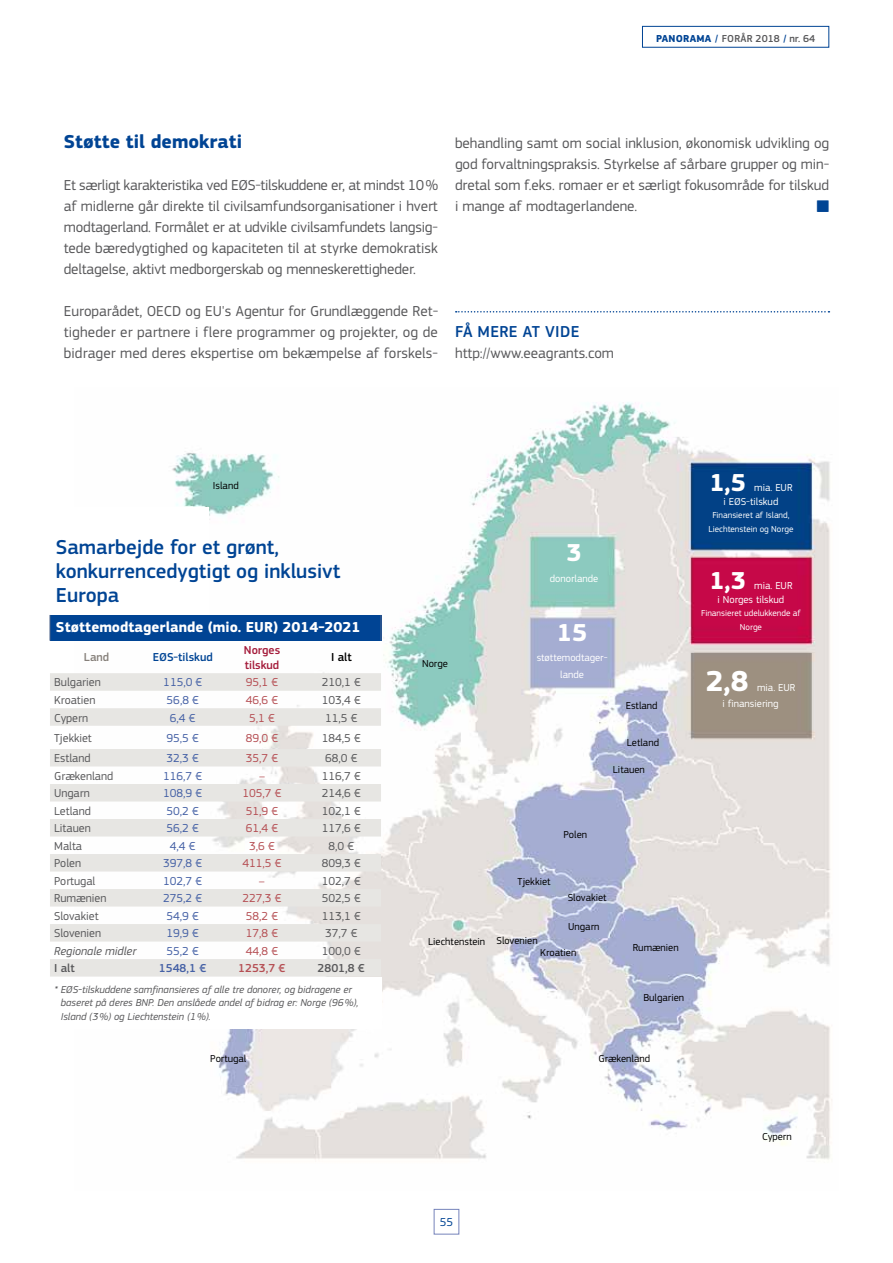
<style>
.page{position:relative;width:893px;height:1263px;background:#fff}
.page>*{position:absolute;margin:0;border:0;box-sizing:border-box;transform-origin:0 0}
.t1{font:700 30px "EC Square Sans Pro";color:#fff}
.t2{font:700 25.5px "EC Square Sans Pro";color:#fff}
.t3{font:500 21px/24px "EC Square Sans Pro";color:#004494}
.t4{font:700 19.5px "EC Square Sans Pro";color:#004494}
.t5{font:500 16.5px "EC Square Sans Pro";letter-spacing:.02em;color:#004494}
.t6{font:15px/21px "EC Square Sans Pro";color:#58585a;text-align:justify}
.t7{font:700 15px "EC Square Sans Pro";color:#fff}
.t8{font:12px "EC Square Sans Pro";color:#58585a}
.t9{font:12px "EC Square Sans Pro";color:#4460a5}
.t10{font:12px "EC Square Sans Pro";color:#b54e53}
.t11{font:italic 12px "EC Square Sans Pro";color:#58585a}
.t12{font:500 12px/15px "EC Square Sans Pro";color:#a41b3a}
.t13{font:500 12px "EC Square Sans Pro";color:#004494}
.t14{font:500 12px "EC Square Sans Pro";color:#58585a}
.t15{font:500 12px "EC Square Sans Pro";color:#4460a5}
.t16{font:500 12px "EC Square Sans Pro";color:#b54e53}
.t17{font:500 12px "EC Square Sans Pro";color:#86807a}
.t18{font:500 12px "EC Square Sans Pro";color:#000}
.t19{font:12px "EC Square Sans Pro";color:#004494}
.t20{font:italic 10.5px/13.5px "EC Square Sans Pro";color:#58585a}
.t21{font:10.5px "EC Square Sans Pro";color:#000}
.t22{font:10.5px/16.5px "EC Square Sans Pro";color:#fff}
.t23{font:500 10.5px "EC Square Sans Pro";color:#58585a}
.t24{font:9px/13.5px "EC Square Sans Pro";color:#fff;text-align:center}
.s1{font-weight:700;color:#004494}
.s2{color:#004494}
</style>
<div class="page">
<img style="left:172px;top:402px;width:660px;height:758px">
<div style="left:434px;top:1209px;width:25px;height:25px;border:1px solid #7683bb"></div>
<div style="left:642px;top:26px;width:187px;height:22px;border:1px solid #004494"></div>
<svg style="left:456px;top:311px;width:373px;height:2px"></svg>
<div style="left:32px;top:507px;width:177px;height:111px;background:#fff"></div>
<div style="left:50px;top:615px;width:331px;height:26px;background:#004494"></div>
<svg style="left:50px;top:673px;width:331px;height:303px;fill:#e7e6e3"></svg>
<div style="left:50px;top:976px;width:331px;height:52px;background:#fff"></div>
<svg style="left:50px;top:615px;width:1px;height:26px"></svg>
<svg style="left:381px;top:615px;width:1px;height:26px"></svg>
<p class="t23" style="left:656px;top:32px;width:161px"><span class="s1">PANORAMA</span> <span class="s2">/</span> FORÅR 2018 <span class="s2">/</span> nr. 64</p>
<h3 class="t4" style="left:64px;top:129px;width:180px">Støtte til demokrati</h3>
<p class="t6" style="left:64px;top:174px;width:376px">Et særligt karakteristika ved EØS-tilskuddene er, at mindst 10% af midlerne går direkte til civilsamfundsorganisationer i hvert modtagerland. Formålet er at udvikle civilsamfundets langsig&shy;tede bæredygtighed og kapaciteten til at styrke demokratisk deltagelse, aktivt medborgerskab og menneskerettigheder.</p>
<p class="t6" style="left:64px;top:300px;width:376px">Europarådet, OECD og EU's Agentur for Grundlæggende Ret&shy;tigheder er partnere i flere programmer og projekter, og de bidrager med deres ekspertise om bekæmpelse af forskels-</p>
<p class="t6" style="left:455px;top:132px;width:376px">behandling samt om social inklusion, økonomisk udvikling og god forvaltningspraksis. Styrkelse af sårbare grupper og min&shy;dretal som f.eks. romaer er et særligt fokusområde for tilskud i mange af modtagerlandene.</p>
<p class="t5" style="left:455px;top:321px;width:126px">FÅ MERE AT VIDE</p>
<p class="t6" style="left:455px;top:342px;width:161px">http://www.eeagrants.com</p>
<p class="t21" style="left:213px;top:479px;width:27px">Island</p>
<h3 class="t3" style="left:56px;top:536px;width:286px">Samarbejde for et grønt, konkurrencedygtigt og inklusivt<br>Europa</h3>
<p class="t7" style="left:56px;top:618px;width:306px">Støttemodtagerlande (mio. EUR) 2014-2021</p>
<p class="t17" style="left:84px;top:650px;width:27px">Land</p>
<p class="t13" style="left:153px;top:650px;width:62px">EØS-tilskud</p>
<p class="t12" style="left:244px;top:643px;width:38px">Norges tilskud</p>
<p class="t18" style="left:331px;top:650px;width:22px">I alt</p>
<p class="t8" style="left:54px;top:675px;width:48px">Bulgarien</p>
<p class="t9" style="left:163px;top:675px;width:40px">115,0 €</p>
<p class="t10" style="left:246px;top:675px;width:34px">95,1 €</p>
<p class="t8" style="left:322px;top:675px;width:40px">210,1 €</p>
<p class="t8" style="left:54px;top:693px;width:43px">Kroatien</p>
<p class="t9" style="left:167px;top:693px;width:34px">56,8 €</p>
<p class="t10" style="left:246px;top:693px;width:34px">46,6 €</p>
<p class="t8" style="left:322px;top:693px;width:40px">103,4 €</p>
<p class="t8" style="left:54px;top:710px;width:35px">Cypern</p>
<p class="t9" style="left:170px;top:710px;width:27px">6,4 €</p>
<p class="t10" style="left:249px;top:710px;width:27px">5,1 €</p>
<p class="t8" style="left:325px;top:710px;width:34px">11,5 €</p>
<p class="t8" style="left:54px;top:731px;width:39px">Tjekkiet</p>
<p class="t9" style="left:167px;top:731px;width:34px">95,5 €</p>
<p class="t10" style="left:246px;top:731px;width:34px">89,0 €</p>
<p class="t8" style="left:322px;top:731px;width:40px">184,5 €</p>
<p class="t8" style="left:54px;top:751px;width:38px">Estland</p>
<p class="t9" style="left:167px;top:751px;width:34px">32,3 €</p>
<p class="t10" style="left:246px;top:751px;width:34px">35,7 €</p>
<p class="t8" style="left:325px;top:751px;width:34px">68,0 €</p>
<p class="t8" style="left:54px;top:769px;width:61px">Grækenland</p>
<p class="t9" style="left:163px;top:769px;width:40px">116,7 €</p>
<p class="t10" style="left:259px;top:769px;width:8px">–</p>
<p class="t8" style="left:322px;top:769px;width:40px">116,7 €</p>
<p class="t8" style="left:54px;top:786px;width:37px">Ungarn</p>
<p class="t9" style="left:163px;top:786px;width:40px">108,9 €</p>
<p class="t10" style="left:243px;top:786px;width:40px">105,7 €</p>
<p class="t8" style="left:322px;top:786px;width:40px">214,6 €</p>
<p class="t8" style="left:54px;top:804px;width:38px">Letland</p>
<p class="t9" style="left:167px;top:804px;width:34px">50,2 €</p>
<p class="t10" style="left:246px;top:804px;width:34px">51,9 €</p>
<p class="t8" style="left:322px;top:804px;width:40px">102,1 €</p>
<p class="t8" style="left:54px;top:821px;width:38px">Litauen</p>
<p class="t9" style="left:167px;top:821px;width:34px">56,2 €</p>
<p class="t10" style="left:246px;top:821px;width:34px">61,4 €</p>
<p class="t8" style="left:322px;top:821px;width:40px">117,6 €</p>
<p class="t8" style="left:54px;top:839px;width:29px">Malta</p>
<p class="t9" style="left:170px;top:839px;width:27px">4,4 €</p>
<p class="t10" style="left:249px;top:839px;width:27px">3,6 €</p>
<p class="t8" style="left:328px;top:839px;width:27px">8,0 €</p>
<p class="t8" style="left:54px;top:856px;width:28px">Polen</p>
<p class="t9" style="left:163px;top:856px;width:40px">397,8 €</p>
<p class="t10" style="left:242px;top:856px;width:40px">411,5 €</p>
<p class="t8" style="left:322px;top:856px;width:40px">809,3 €</p>
<p class="t8" style="left:54px;top:874px;width:43px">Portugal</p>
<p class="t9" style="left:163px;top:874px;width:40px">102,7 €</p>
<p class="t10" style="left:259px;top:874px;width:8px">–</p>
<p class="t8" style="left:322px;top:874px;width:40px">102,7 €</p>
<p class="t8" style="left:54px;top:891px;width:54px">Rumænien</p>
<p class="t9" style="left:163px;top:891px;width:40px">275,2 €</p>
<p class="t10" style="left:242px;top:891px;width:40px">227,3 €</p>
<p class="t8" style="left:322px;top:891px;width:40px">502,5 €</p>
<p class="t8" style="left:54px;top:909px;width:46px">Slovakiet</p>
<p class="t9" style="left:167px;top:909px;width:34px">54,9 €</p>
<p class="t10" style="left:246px;top:909px;width:34px">58,2 €</p>
<p class="t8" style="left:322px;top:909px;width:40px">113,1 €</p>
<p class="t8" style="left:54px;top:926px;width:49px">Slovenien</p>
<p class="t9" style="left:167px;top:926px;width:34px">19,9 €</p>
<p class="t10" style="left:246px;top:926px;width:34px">17,8 €</p>
<p class="t8" style="left:325px;top:926px;width:34px">37,7 €</p>
<p class="t11" style="left:54px;top:944px;width:84px">Regionale midler</p>
<p class="t9" style="left:166px;top:944px;width:34px">55,2 €</p>
<p class="t10" style="left:246px;top:944px;width:34px">44,8 €</p>
<p class="t8" style="left:322px;top:944px;width:40px">100,0 €</p>
<p class="t14" style="left:54px;top:961px;width:22px">I alt</p>
<p class="t15" style="left:159px;top:961px;width:49px">1548,1 €</p>
<p class="t16" style="left:238px;top:961px;width:49px">1253,7 €</p>
<p class="t14" style="left:318px;top:961px;width:49px">2801,8 €</p>
<p class="t20" style="left:61px;top:983px;width:299px;text-indent:-6px">* EØS-tilskuddene samfinansieres af alle tre donorer, og bidragene er baseret på deres BNP. Den anslåede andel af bidrag er: Norge (96%),<br>Island (3%) og Liechtenstein (1%).</p>
<p class="t21" style="left:422px;top:657px;width:27px">Norge</p>
<h2 class="t2" style="left:566px;top:538px;width:17px">3</h2>
<p class="t22" style="left:550px;top:571px;width:50px">donorlande</p>
<h2 class="t2" style="left:557px;top:617px;width:32px">15</h2>
<p class="t22" style="left:537px;top:650px;width:72px;text-align:center">støttemodtager&shy;lande</p>
<p class="t21" style="left:626px;top:700px;width:33px">Estland</p>
<p class="t21" style="left:627px;top:737px;width:34px">Letland</p>
<p class="t21" style="left:613px;top:763px;width:34px">Litauen</p>
<h2 class="t2" style="left:709px;top:468px;width:38px">1,5</h2>
<p class="t22" style="left:724px;top:481px;width:70px;line-height:13.5px;text-indent:31px">mia. EUR i EØS-tilskud</p>
<p class="t24" style="left:708px;top:509px;width:86px">Finansieret af Island,<br>Liechtenstein og Norge</p>
<h2 class="t2" style="left:709px;top:565px;width:38px">1,3</h2>
<p class="t22" style="left:718px;top:579px;width:76px;line-height:13.5px;text-indent:37px">mia. EUR i Norges tilskud</p>
<p class="t24" style="left:701px;top:606px;width:101px">Finansieret udelukkende af<br>Norge</p>
<h1 class="t1" style="left:706px;top:663px;width:44px">2,8</h1>
<p class="t22" style="left:723px;top:679px;width:74px;text-indent:34px">mia. EUR i finansiering</p>
<p class="t21" style="left:563px;top:828px;width:25px">Polen</p>
<p class="t21" style="left:428px;top:935px;width:58px">Liechtenstein</p>
<p class="t21" style="left:518px;top:875px;width:34px">Tjekkiet</p>
<p class="t21" style="left:496px;top:934px;width:43px">Slovenien</p>
<p class="t21" style="left:568px;top:891px;width:40px">Slovakiet</p>
<p class="t21" style="left:568px;top:920px;width:33px">Ungarn</p>
<p class="t21" style="left:540px;top:947px;width:38px">Kroatien</p>
<p class="t21" style="left:633px;top:941px;width:47px">Rumænien</p>
<p class="t21" style="left:643px;top:992px;width:42px">Bulgarien</p>
<p class="t21" style="left:210px;top:1052px;width:38px">Portugal</p>
<p class="t21" style="left:598px;top:1052px;width:53px">Grækenland</p>
<p class="t21" style="left:762px;top:1130px;width:31px">Cypern</p>
<p class="t19" style="left:440px;top:1215px;width:15px">55</p>
</div>
